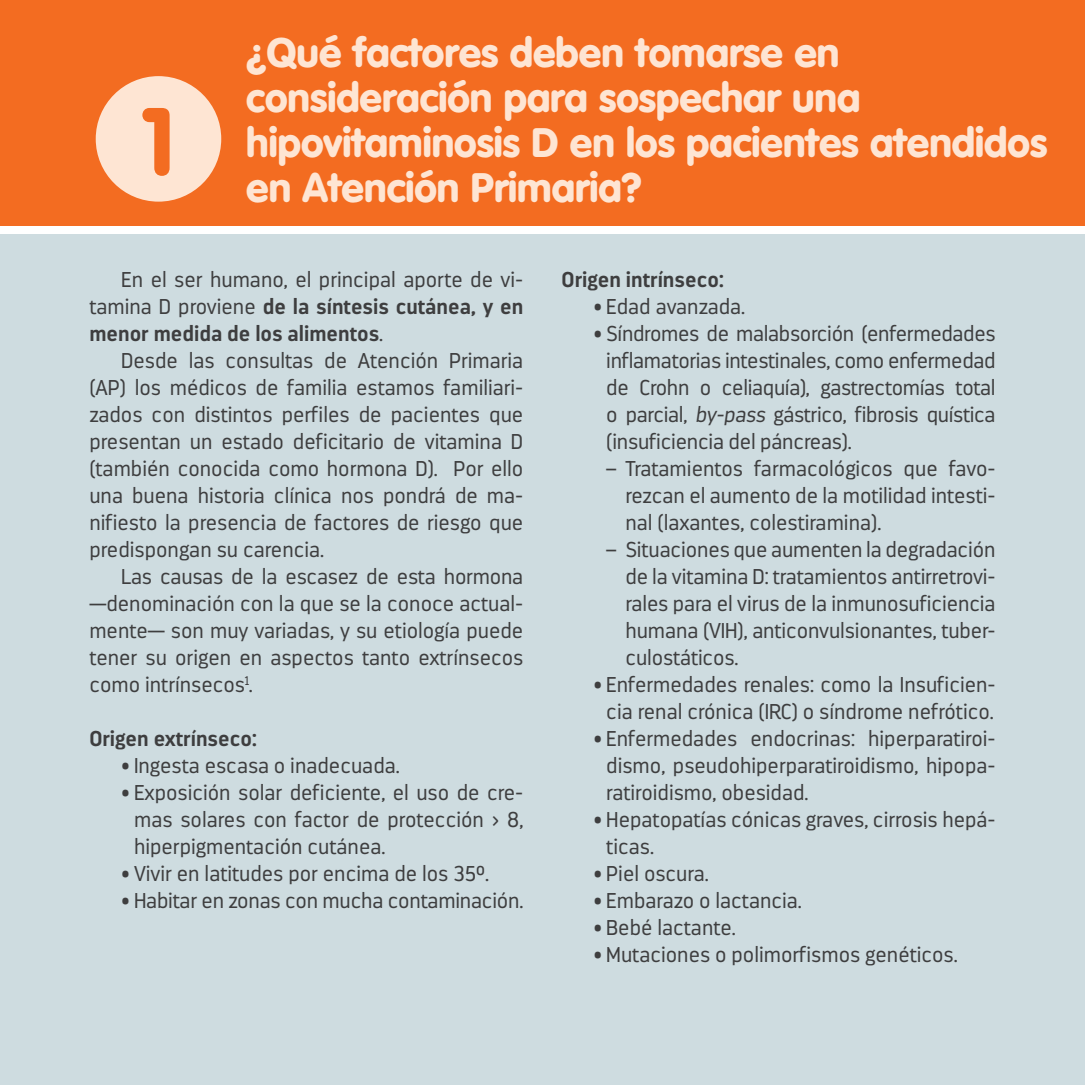
<style>
.page{position:relative;width:1085px;height:1085px;background:#fff}
.page>*{position:absolute;margin:0;border:0;box-sizing:border-box;transform-origin:0 0}
.t1{font:900 94.5px "VAG Rounded Std";color:#f36c21}
.t2{font:900 40.5px/45px "VAG Rounded Std";color:#fee5d3}
.t3{font:300 21.38px/27px "Darwin";color:#3e3e3f;text-align:justify}
.t4{font:700 21.38px "Darwin";color:#3e3e3f}
.s1{font-weight:700}
.s2{font-style:italic}
</style>
<div class="page">
<div style="left:0;top:234px;width:1084px;height:850px;background:#cedce0"></div>
<div style="left:0;top:0;width:1084px;height:225px;background:#f36c21"></div>
<div style="left:96px;top:76px;width:125px;height:126px;background:#fee5d3;border-radius:50%"></div>
<h1 class="t1" style="left:143px;top:85px;width:33px">1</h1>
<h2 class="t2" style="left:246px;top:31px;width:802px">¿Qué factores deben tomarse en consideración para sospechar una hipovitaminosis D en los pacientes atendidos en Atención Primaria?</h2>
<p class="t3" style="left:89px;top:266px;width:435px;text-indent:32px">En el ser humano, el principal aporte de vi&shy;tamina D proviene <span class="s1">de la síntesis cutánea, y en menor medida de los alimentos</span>.</p>
<p class="t3" style="left:89px;top:347px;width:435px;text-indent:32px">Desde las consultas de Atención Primaria (AP) los médicos de familia estamos familiari&shy;zados con distintos perfiles de pacientes que presentan un estado deficitario de vitamina D (también conocida como hormona D). Por ello una buena historia clínica nos pondrá de ma&shy;nifiesto la presencia de factores de riesgo que predispongan su carencia.</p>
<p class="t3" style="left:89px;top:563px;width:435px;text-indent:32px">Las causas de la escasez de esta hormona —denominación con la que se la conoce actual&shy;mente— son muy variadas, y su etiología puede tener su origen en aspectos tanto extrínsecos como intrínsecos<sup>1</sup>.</p>
<p class="t4" style="left:89px;top:725px;width:169px">Origen extrínseco:</p>
<p class="t3" style="left:121px;top:752px;width:280px">• Ingesta escasa o inadecuada.</p>
<p class="t3" style="left:134px;top:779px;width:391px;text-indent:-13px">• Exposición solar deficiente, el uso de cre&shy;mas solares con factor de protección &gt; 8, hiperpigmentación cutánea.</p>
<p class="t3" style="left:121px;top:860px;width:369px">• Vivir en latitudes por encima de los 35º.</p>
<p class="t3" style="left:121px;top:887px;width:403px">• Habitar en zonas con mucha contaminación.</p>
<p class="t4" style="left:561px;top:266px;width:164px">Origen intrínseco:</p>
<p class="t3" style="left:593px;top:293px;width:153px">• Edad avanzada.</p>
<p class="t3" style="left:606px;top:320px;width:391px;text-indent:-13px">• Síndromes de malabsorción (enfermedades inflamatorias intestinales, como enfermedad de Crohn o celiaquía), gastrectomías total o parcial, <span class="s2">by-pass</span> gástrico, fibrosis quística (insuficiencia del páncreas).</p>
<p class="t3" style="left:625px;top:455px;width:371px;text-indent:-19px">– Tratamientos farmacológicos que favo&shy;rezcan el aumento de la motilidad intesti&shy;nal (laxantes, colestiramina).</p>
<p class="t3" style="left:625px;top:536px;width:371px;text-indent:-19px">– Situaciones que aumenten la degradación de la vitamina D: tratamientos antirretrovi&shy;rales para el virus de la inmunosuficiencia humana (VIH), anticonvulsionantes, tuber&shy;culostáticos.</p>
<p class="t3" style="left:593px;top:671px;width:403px;text-align:center">• Enfermedades renales: como la Insuficien&shy;cia renal crónica (IRC) o síndrome nefrótico.</p>
<p class="t3" style="left:606px;top:725px;width:391px;text-indent:-13px">• Enfermedades endocrinas: hiperparatiroi&shy;dismo, pseudohiperparatiroidismo, hipopa&shy;ratiroidismo, obesidad.</p>
<p class="t3" style="left:606px;top:806px;width:391px;text-indent:-13px">• Hepatopatías cónicas graves, cirrosis hepá&shy;ticas.</p>
<p class="t3" style="left:593px;top:860px;width:117px">• Piel oscura.</p>
<p class="t3" style="left:593px;top:887px;width:210px">• Embarazo o lactancia.</p>
<p class="t3" style="left:593px;top:914px;width:144px">• Bebé lactante.</p>
<p class="t3" style="left:593px;top:941px;width:365px">• Mutaciones o polimorfismos genéticos.</p>
</div>
